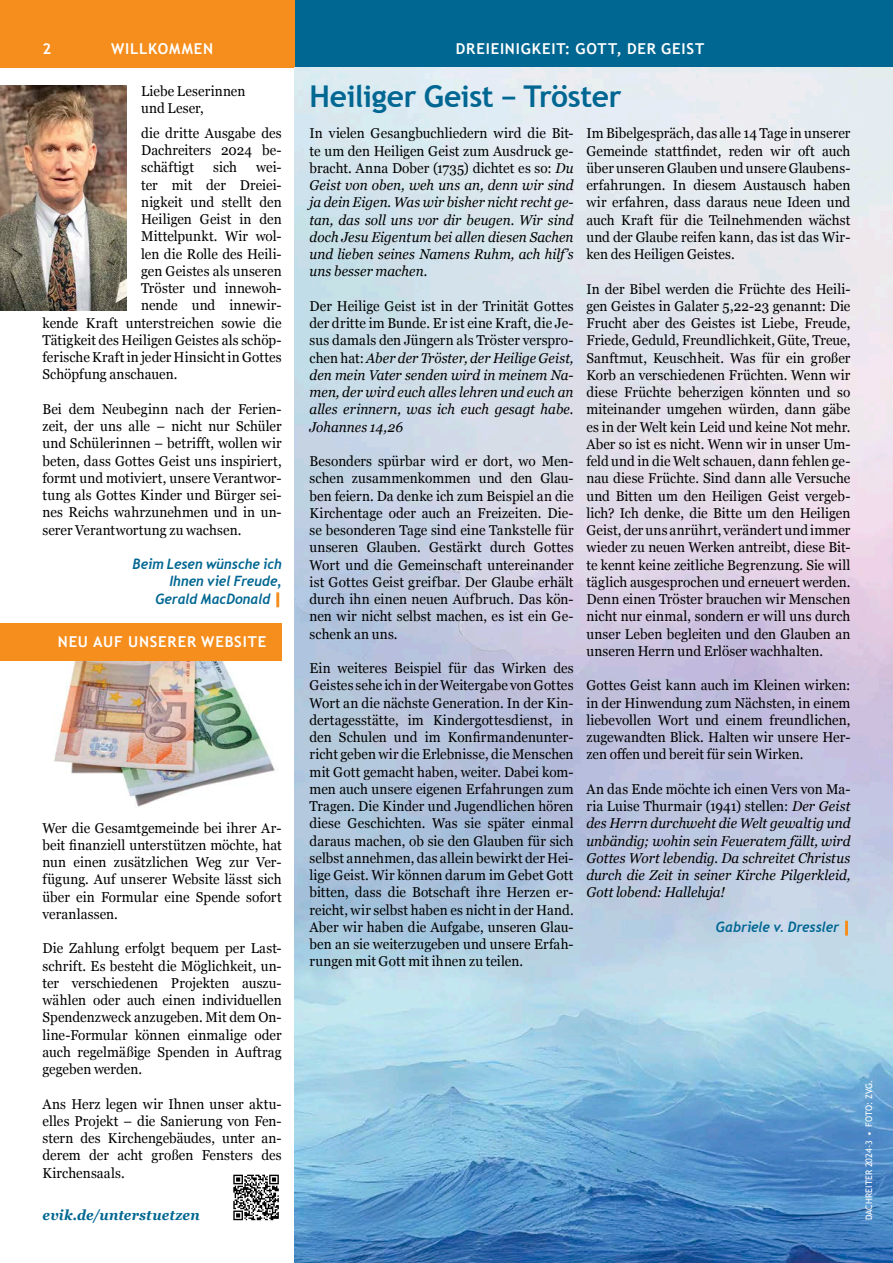
<style>
.page{position:relative;width:893px;height:1263px;background:#fff}
.page>*{position:absolute;margin:0;border:0;box-sizing:border-box;transform-origin:0 0}
.t1{font:700 30px "Trebuchet MS";letter-spacing:-.015em;color:#006792}
.t2{font:700 15px "Trebuchet MS";letter-spacing:.055em;color:#fff}
.t3{font:14.25px/17.2px "Georgia";letter-spacing:.005em;color:#000;text-align:justify;scale:.95 1}
.t4{font:italic 14.25px/17.2px "Georgia";color:#000;text-align:justify;scale:.95 1}
.t5{font:italic 700 14.25px/17.2px "Trebuchet";letter-spacing:-.005em;color:#006792;text-align:right;scale:.95 1}
.t6{font:italic 700 14.25px "Georgia";letter-spacing:.01em;color:#006792;scale:.95 1}
.t7{font:9px "Trebuchet MS";letter-spacing:.01em;color:#fff}
.s1{font-style:normal}
.s2{font-family:"Trebuchet MS";font-style:normal;color:#f68e1d}
</style>
<div class="page">
<div style="left:0;top:0;width:893px;height:68px;background:#006792"></div>
<div style="left:0;top:0;width:294px;height:68px;background:#f68e1d"></div>
<img style="left:53px;top:661px;width:222px;height:146px">
<img style="left:0;top:85px;width:126px;height:226px">
<div style="left:0;top:623px;width:282px;height:38px;background:#f68e1d"></div>
<img style="left:294px;top:68px;width:599px;height:1195px">
<div style="left:276px;top:592px;width:3px;height:15px;border:2px solid #f68e1d"></div>
<svg style="left:233px;top:1175px;width:46px;height:45px"></svg>
<div style="left:845px;top:921px;width:3px;height:15px;border:2px solid #f68e1d"></div>
<p class="t2" style="left:43px;top:39px;width:10px">2</p>
<p class="t2" style="left:111px;top:39px;width:103px">WILLKOMMEN</p>
<p class="t2" style="left:456px;top:39px;width:250px">DREIEINIGKEIT: GOTT, DER GEIST</p>
<p class="t3" style="left:141px;top:82px;width:111px">Liebe Leserinnen und Leser,</p>
<p class="t3" style="left:141px;top:124px;width:149px">die dritte Ausgabe des Dachreiters 2024 be&shy;schäftigt</p>
<h1 class="t1" style="left:310px;top:78px;width:314px">H EILIGER GEIST – TRÖSTER</h1>
<p class="t3" style="left:586px;top:124px;width:279px">Im Bibelgespräch, das alle 14 Tage in unserer Gemeinde stattfindet, reden wir oft auch über unseren Glauben und unsere Glaubens&shy;erfahrungen. In diesem Austausch haben wir erfahren, dass daraus neue Ideen und auch Kraft für die Teilnehmenden wächst und der Glaube reifen kann, das ist das Wir&shy;ken des Heiligen Geistes.</p>
<p class="t3" style="left:586px;top:279px;width:279px">In der Bibel werden die Früchte des Heili&shy;gen Geistes in Galater 5,22-23 genannt: Die Frucht aber des Geistes ist Liebe, Freude, Friede, Geduld, Freundlichkeit, Güte, Treue, Sanftmut, Keuschheit. Was für ein großer Korb an verschiedenen Früchten. Wenn wir diese Früchte beherzigen könnten und so miteinander umgehen würden, dann gäbe es in der Welt kein Leid und keine Not mehr.<br>Aber so ist es nicht. Wenn wir in unser Um&shy;feld und in die Welt schauen, dann fehlen ge&shy;nau diese Früchte. Sind dann alle Versuche und Bitten um den Heiligen Geist vergeb&shy;lich? Ich denke, die Bitte um den Heiligen Geist, der uns anrührt, verändert und immer wieder zu neuen Werken antreibt, diese Bit&shy;te kennt keine zeitliche Begrenzung. Sie will täglich ausgesprochen und erneuert werden.<br>Denn einen Tröster brauchen wir Menschen nicht nur einmal, sondern er will uns durch unser Leben begleiten und den Glauben an unseren Herrn und Erlöser wachhalten.</p>
<p class="t3" style="left:586px;top:676px;width:279px">Gottes Geist kann auch im Kleinen wirken: in der Hinwendung zum Nächsten, in einem liebevollen Wort und einem freundlichen, zugewandten Blick. Halten wir unsere Her&shy;zen offen und bereit für sein Wirken.</p>
<p class="t4" style="left:586px;top:780px;width:279px"><span class="s1">An das Ende möchte ich einen Vers von Ma&shy;ria Luise Thurmair (1941) stellen:</span> Der Geist des Herrn durchweht die Welt gewaltig und unbändig; wohin sein Feueratem fällt, wird Gottes Wort lebendig. Da schreitet Christus durch die Zeit in seiner Kirche Pilgerkleid, Gott lobend: Halleluja!</p>
<p class="t5" style="left:716px;top:918px;width:143px">Gabriele v. Dressler <span class="s2">|</span></p>
<p class="t4" style="left:310px;top:124px;width:279px"><span class="s1">In vielen Gesangbuchliedern wird die Bit&shy;te um den Heiligen Geist zum Ausdruck ge&shy;bracht. Anna Dober (1735) dichtet es so:</span> Du Geist von oben, weh uns an, denn wir sind ja dein Eigen. Was wir bisher nicht recht ge&shy;tan, das soll uns vor dir beugen. Wir sind doch Jesu Eigentum bei allen diesen Sachen und lieben seines Namens Ruhm, ach hilf’s uns besser machen.</p>
<p class="t4" style="left:310px;top:297px;width:279px"><span class="s1">Der Heilige Geist ist in der Trinität Gottes der dritte im Bunde. Er ist eine Kraft, die Je&shy;sus damals den Jüngern als Tröster verspro&shy;chen hat:</span> Aber der Tröster, der Heilige Geist, den mein Vater senden wird in meinem Na&shy;men, der wird euch alles lehren und euch an alles erinnern, was ich euch gesagt habe.<br>Johannes 14,26</p>
<p class="t3" style="left:310px;top:452px;width:279px">Besonders spürbar wird er dort, wo Men&shy;schen zusammenkommen und den Glau&shy;ben feiern. Da denke ich zum Beispiel an die Kirchentage oder auch an Freizeiten. Die&shy;se besonderen Tage sind eine Tankstelle für unseren Glauben. Gestärkt durch Gottes Wort und die Gemeinschaft untereinander ist Gottes Geist greifbar. Der Glaube erhält durch ihn einen neuen Aufbruch. Das kön&shy;nen wir nicht selbst machen, es ist ein Ge&shy;schenk an uns.</p>
<p class="t3" style="left:310px;top:659px;width:279px">Ein weiteres Beispiel für das Wirken des Geistes sehe ich in der Weitergabe von Gottes Wort an die nächste Generation. In der Kin&shy;dertagesstätte, im Kindergottesdienst, in den Schulen und im Konfirmandenunter&shy;richt geben wir die Erlebnisse, die Menschen mit Gott gemacht haben, weiter. Dabei kom&shy;men auch unsere eigenen Erfahrungen zum Tragen. Die Kinder und Jugendlichen hören diese Geschichten. Was sie später einmal daraus machen, ob sie den Glauben für sich selbst annehmen, das allein bewirkt der Hei&shy;lige Geist. Wir können darum im Gebet Gott bitten, dass die Botschaft ihre Herzen er&shy;reicht, wir selbst haben es nicht in der Hand.<br>Aber wir haben die Aufgabe, unseren Glau&shy;ben an sie weiterzugeben und unsere Erfah&shy;rungen mit Gott mit ihnen zu teilen.</p>
<p class="t3" style="left:213px;top:158px;width:27px">sich</p>
<p class="t3" style="left:256px;top:158px;width:28px">wei-</p>
<p class="t3" style="left:141px;top:175px;width:149px">ter mit der Dreiei-</p>
<p class="t3" style="left:141px;top:193px;width:149px">nigkeit und stellt den</p>
<p class="t3" style="left:141px;top:210px;width:149px">Heiligen Geist in den</p>
<p class="t3" style="left:141px;top:227px;width:149px">Mittelpunkt. Wir wol-</p>
<p class="t3" style="left:141px;top:244px;width:149px">len die Rolle des Heili-</p>
<p class="t3" style="left:141px;top:262px;width:149px">gen Geistes als unseren</p>
<p class="t3" style="left:141px;top:279px;width:149px">Tröster und innewoh-</p>
<p class="t3" style="left:141px;top:296px;width:149px">nende und innewir-</p>
<p class="t3" style="left:43px;top:313px;width:253px">kende Kraft unterstreichen sowie die</p>
<p class="t3" style="left:43px;top:331px;width:253px">Tätigkeit des Heiligen Geistes als schöp-</p>
<p class="t3" style="left:43px;top:348px;width:253px">ferische Kraft in jeder Hinsicht in Gottes</p>
<p class="t3" style="left:43px;top:365px;width:143px">Schöpfung anschauen.</p>
<p class="t3" style="left:43px;top:400px;width:253px">Bei dem Neubeginn nach der Ferien&shy;zeit, der uns alle – nicht nur Schüler und Schülerinnen – betrifft, wollen wir beten, dass Gottes Geist uns inspiriert, formt und motiviert, unsere Verantwor&shy;tung als Gottes Kinder und Bürger sei&shy;nes Reichs wahrzunehmen und in un&shy;serer Verantwortung zu wachsen.</p>
<p class="t5" style="left:133px;top:556px;width:158px">Beim Lesen wünsche ich<br>Ihnen viel Freude,<br>Gerald MacDonald <span class="s2">|</span></p>
<p class="t2" style="left:58px;top:633px;width:210px">NEU AUF UNSERER WEBSITE</p>
<p class="t3" style="left:43px;top:818px;width:253px">Wer die Gesamtgemeinde bei ihrer Ar&shy;beit finanziell unterstützen möchte, hat nun einen zusätzlichen Weg zur Ver&shy;fügung. Auf unserer Website lässt sich über ein Formular eine Spende sofort veranlassen.</p>
<p class="t3" style="left:43px;top:939px;width:253px">Die Zahlung erfolgt bequem per Last&shy;schrift. Es besteht die Möglichkeit, un&shy;ter verschiedenen Projekten auszu&shy;wählen oder auch einen individuellen Spendenzweck anzugeben. Mit dem On&shy;line-Formular können einmalige oder auch regelmäßige Spenden in Auftrag gegeben werden.</p>
<p class="t3" style="left:43px;top:1094px;width:253px">Ans Herz legen wir Ihnen unser aktu&shy;elles Projekt – die Sanierung von Fen&shy;stern des Kirchengebäudes, unter an&shy;derem der acht großen Fensters des Kirchensaals.</p>
<p class="t6" style="left:43px;top:1204px;width:167px">evik.de/unterstuetzen</p>
<p class="t7" style="left:864px;top:1220px;width:143px;rotate:-90deg">Dachreiter 2024-3 • foto: zvg.</p>
</div>
